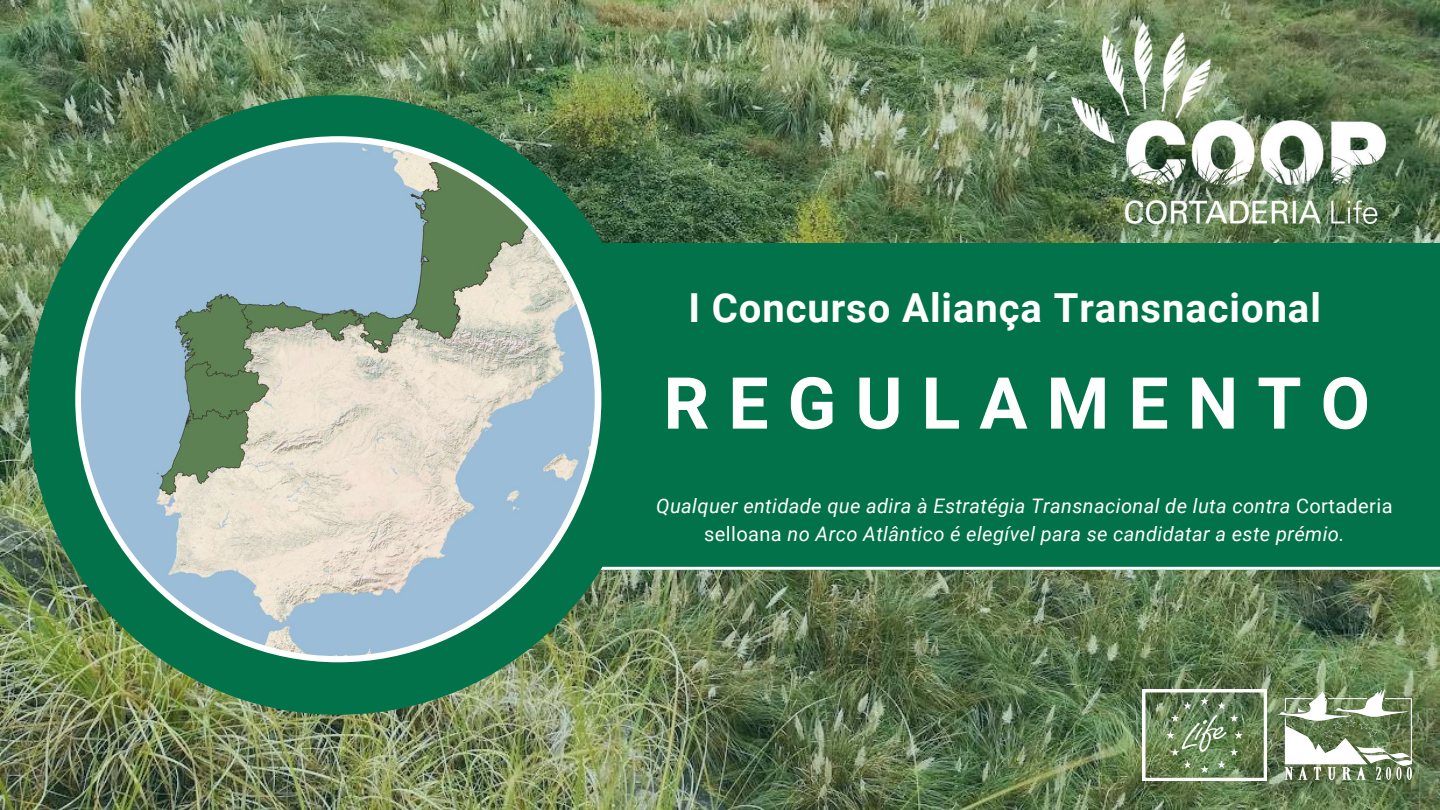
<style>
.page{position:relative;width:1440px;height:810px;background:#fff}
.page>*{position:absolute;margin:0;border:0;box-sizing:border-box;transform-origin:0 0}
.t1{font:700 71.8px "Roboto";letter-spacing:.265em;color:#fff}
.t2{font:700 40px "Roboto";letter-spacing:.025em;color:#fff}
.t3{font:italic 20px/27.8px "Roboto";letter-spacing:.02em;color:#fff;text-align:center}
.s1{font-style:normal}
</style>
<div class="page">
<img style="left:0;top:0;width:1440px;height:810px">
<div style="left:535px;top:244px;width:905px;height:326px;background:#01724a"></div>
<hr style="left:596px;top:567px;width:844px;height:3px;background:#fff">
<div style="left:29px;top:95px;width:619px;height:620px;background:#01724a;border-radius:50%"></div>
<svg style="left:75px;top:136px;width:526px;height:526px"></svg>
<img style="left:81px;top:142px;width:514px;height:514px;border-radius:50%">
<img style="left:1072px;top:23px;width:313px;height:201px">
<img style="left:1143px;top:689px;width:124px;height:91px">
<img style="left:1278px;top:688px;width:134px;height:92px">
<h2 class="t2" style="left:688px;top:285px;width:634px">I Concurso Aliança Transnacional</h2>
<h1 class="t1" style="left:664px;top:362px;width:708px">REGULAMENTO</h1>
<p class="t3" style="left:656px;top:493px;width:738px">Qualquer entidade que adira à Estratégia Transnacional de luta contra <span class="s1">Cortaderia selloana</span> no Arco Atlântico é elegível para se candidatar a este prémio.</p>
</div>
